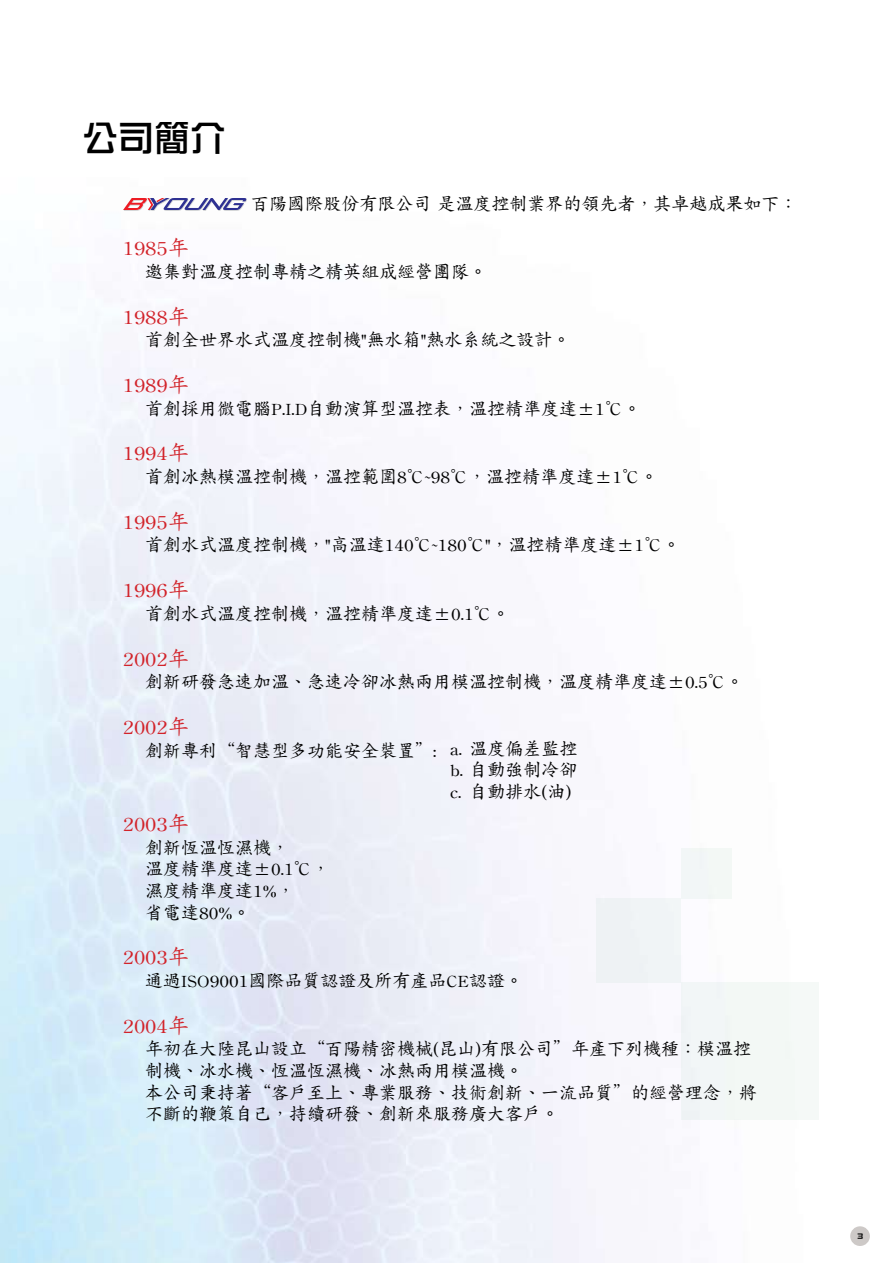
<style>
.page{position:relative;width:893px;height:1263px;background:#fff}
.page>*{position:absolute;margin:0;border:0;box-sizing:border-box;transform-origin:0 0}
.t1{font:36px "DF Zong Yi Std W5";color:#000}
.t2{font:21px "DF Li Kai Shu Std W5";color:#d2232a}
.t3{font:18px/21.6px "DF Li Kai Shu Std W5";color:#000}
</style>
<div class="page">
<div style="left:850px;top:1226px;width:20px;height:20px;background:#cdc9c7;border-radius:50%"></div>
<div style="left:681px;top:982px;width:138px;height:138px;background:#f3f8f5"></div>
<div style="left:597px;top:898px;width:84px;height:84px;background:#eff3f5"></div>
<div style="left:681px;top:848px;width:50px;height:50px;background:#f2f6f6"></div>
<svg style="left:123px;top:198px;width:124px;height:13px"></svg>
<h1 class="t1" style="left:82px;top:119px;width:145px">公司簡介</h1>
<p class="t3" style="left:251px;top:193px;width:547px">百陽國際股份有限公司 是溫度控制業界的領先者，其卓越成果如下：</p>
<p class="t2" style="left:123px;top:236px;width:68px">1985年</p>
<p class="t3" style="left:145px;top:260px;width:344px">邀集對溫度控制專精之精英組成經營團隊。</p>
<p class="t2" style="left:123px;top:305px;width:68px">1988年</p>
<p class="t3" style="left:145px;top:329px;width:427px">首創全世界水式溫度控制機"無水箱"熱水系統之設計。</p>
<p class="t2" style="left:123px;top:373px;width:68px">1989年</p>
<p class="t3" style="left:145px;top:397px;width:497px">首創採用微電腦P.I.D自動演算型溫控表，溫控精準度達±1℃。</p>
<p class="t2" style="left:123px;top:441px;width:68px">1994年</p>
<p class="t3" style="left:145px;top:465px;width:514px">首創冰熱模溫控制機，溫控範圍8℃~98℃，溫控精準度達±1℃。</p>
<p class="t2" style="left:123px;top:510px;width:68px">1995年</p>
<p class="t3" style="left:145px;top:534px;width:537px">首創水式溫度控制機，"高溫達140℃~180℃"，溫控精準度達±1℃。</p>
<p class="t2" style="left:123px;top:578px;width:68px">1996年</p>
<p class="t3" style="left:145px;top:602px;width:366px">首創水式溫度控制機，溫控精準度達±0.1℃。</p>
<p class="t2" style="left:123px;top:647px;width:68px">2002年</p>
<p class="t3" style="left:145px;top:671px;width:600px">創新研發急速加溫、急速冷卻冰熱兩用模溫控制機，溫度精準度達±0.5℃。</p>
<p class="t2" style="left:123px;top:715px;width:68px">2002年</p>
<p class="t3" style="left:145px;top:739px;width:293px">創新專利“智慧型多功能安全裝置”:</p>
<p class="t3" style="left:450px;top:737px;width:129px;text-align:justify">a. 溫度偏差監控b. 自動強制冷卻c. 自動排水(油)</p>
<p class="t2" style="left:123px;top:812px;width:68px">2003年</p>
<p class="t3" style="left:145px;top:836px;width:186px">創新恆溫恆濕機，<br>溫度精準度達±0.1℃，濕度精準度達1%，<br>省電達80%。</p>
<p class="t2" style="left:123px;top:945px;width:68px">2003年</p>
<p class="t3" style="left:145px;top:969px;width:380px">通過ISO9001國際品質認證及所有產品CE認證。</p>
<p class="t2" style="left:123px;top:1014px;width:68px">2004年</p>
<p class="t3" style="left:145px;top:1038px;width:614px">年初在大陸昆山設立“百陽精密機械(昆山)有限公司”年產下列機種：模溫控制機、冰水機、恆溫恆濕機、冰熱兩用模溫機。<br>本公司秉持著“客戶至上、專業服務、技術創新、一流品質”的經營理念，將不斷的鞭策自己，持續研發、創新來服務廣大客戶。</p>
</div>
